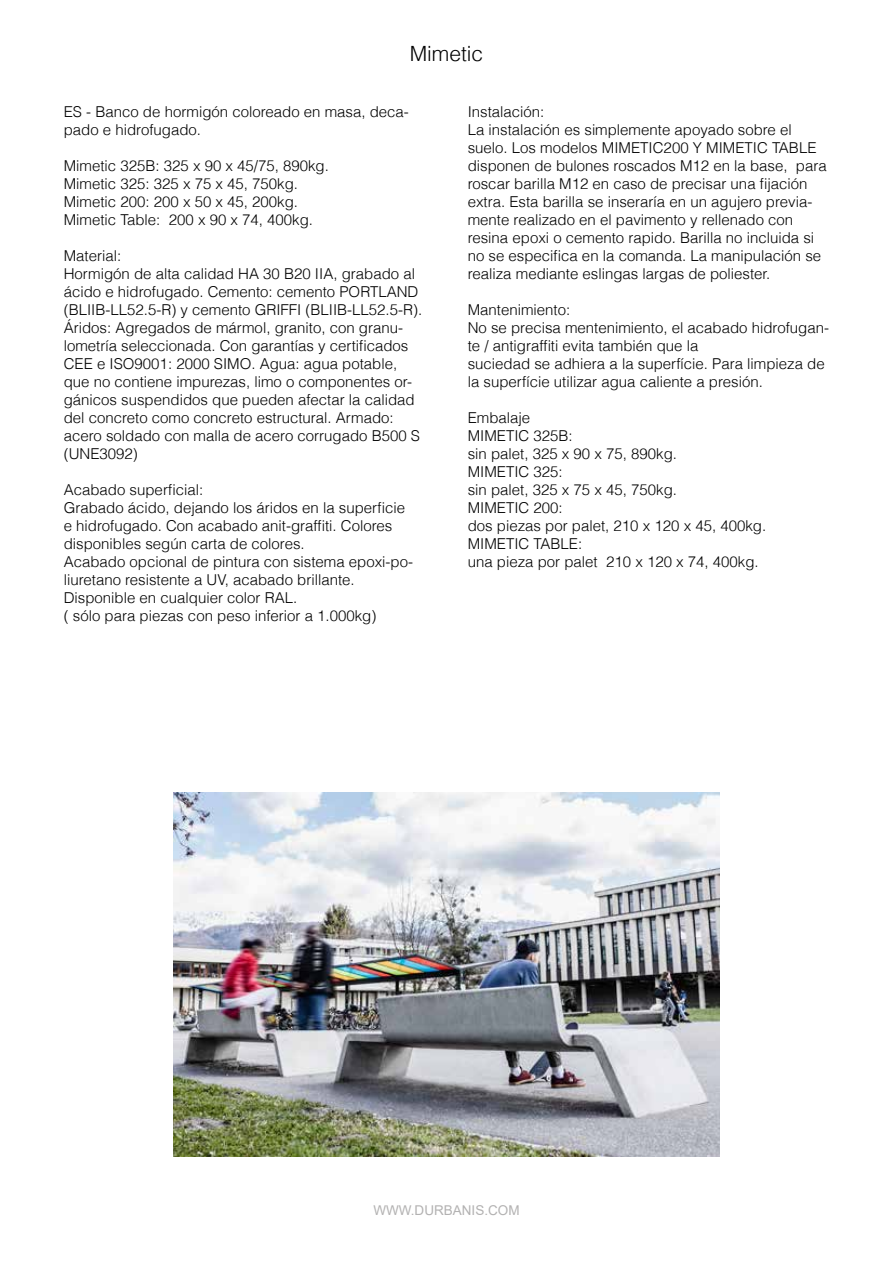
<style>
.page{position:relative;width:893px;height:1263px;background:#fff}
.page>*{position:absolute;margin:0;border:0;box-sizing:border-box;transform-origin:0 0}
.t1{font:300 21px "Helvetica";color:#000}
.t2{font:300 15px/18px "Helvetica";color:#000}
.t3{font:13.5px "Arial";color:#b3b2b2}
</style>
<div class="page">
<img style="left:173px;top:792px;width:547px;height:365px">
<h1 class="t1" style="left:410px;top:36px;width:75px">Mimetic</h1>
<p class="t2" style="left:64px;top:102px;width:347px">ES - Banco de hormigón coloreado en masa, deca&shy;pado e hidrofugado.</p>
<p class="t2" style="left:64px;top:156px;width:267px">Mimetic 325B: 325 x 90 x 45/75, 890kg.<br>Mimetic 325: 325 x 75 x 45, 750kg.<br>Mimetic 200: 200 x 50 x 45, 200kg.<br>Mimetic Table: 200 x 90 x 74, 400kg.</p>
<p class="t2" style="left:64px;top:246px;width:360px">Material:<br>Hormigón de alta calidad HA 30 B20 IIA, grabado al ácido e hidrofugado. Cemento: cemento PORTLAND (BLIIB-LL52.5-R) y cemento GRIFFI (BLIIB-LL52.5-R).<br>Áridos: Agregados de mármol, granito, con granu&shy;lometría seleccionada. Con garantías y certificados CEE e ISO9001: 2000 SIMO. Agua: agua potable, que no contiene impurezas, limo o componentes or&shy;gánicos suspendidos que pueden afectar la calidad del concreto como concreto estructural. Armado: acero soldado con malla de acero corrugado B500 S (UNE3092)</p>
<p class="t2" style="left:64px;top:480px;width:351px">Acabado superficial:<br>Grabado ácido, dejando los áridos en la superficie e hidrofugado. Con acabado anit-graffiti. Colores disponibles según carta de colores.<br>Acabado opcional de pintura con sistema epoxi-po&shy;liuretano resistente a UV, acabado brillante.<br>Disponible en cualquier color RAL.<br>( sólo para piezas con peso inferior a 1.000kg)</p>
<p class="t2" style="left:468px;top:102px;width:361px">Instalación:<br>La instalación es simplemente apoyado sobre el suelo. Los modelos MIMETIC200 Y MIMETIC TABLE disponen de bulones roscados M12 en la base, para roscar barilla M12 en caso de precisar una fijación extra. Esta barilla se inseraría en un agujero previa&shy;mente realizado en el pavimento y rellenado con resina epoxi o cemento rapido. Barilla no incluida si no se especifica en la comanda. La manipulación se realiza mediante eslingas largas de poliester.</p>
<p class="t2" style="left:468px;top:300px;width:363px">Mantenimiento:<br>No se precisa mentenimiento, el acabado hidrofugan&shy;te / antigraffiti evita también que la<br>suciedad se adhiera a la superfície. Para limpieza de la superfície utilizar agua caliente a presión.</p>
<p class="t2" style="left:468px;top:408px;width:300px">Embalaje<br>MIMETIC 325B:<br>sin palet, 325 x 90 x 75, 890kg.<br>MIMETIC 325:<br>sin palet, 325 x 75 x 45, 750kg.<br>MIMETIC 200:<br>dos piezas por palet, 210 x 120 x 45, 400kg.<br>MIMETIC TABLE:<br>una pieza por palet 210 x 120 x 74, 400kg.</p>
<p class="t3" style="left:373px;top:1201px;width:148px">WWW.DURBANIS.COM</p>
</div>
